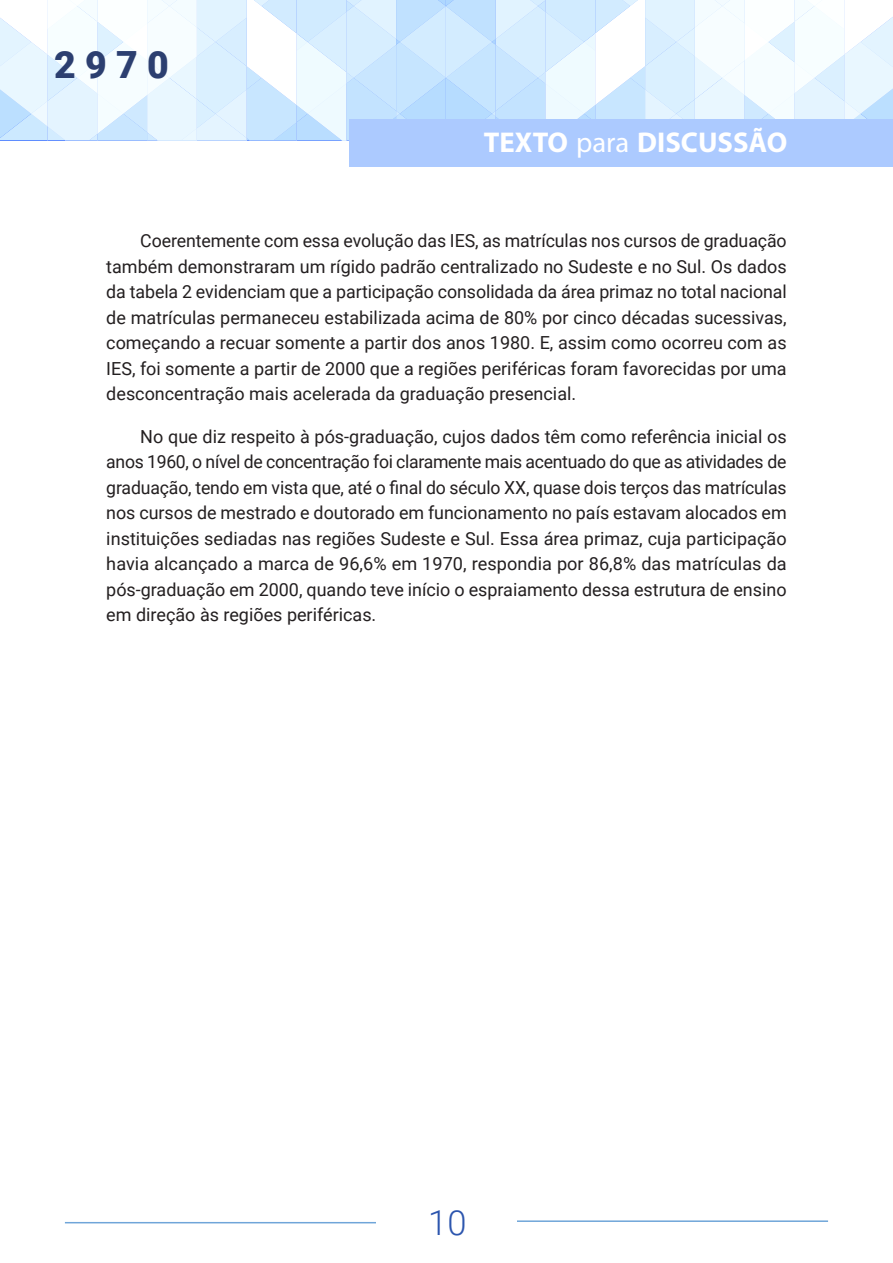
<style>
.page{position:relative;width:893px;height:1263px;background:#fff}
.page>*{position:absolute;margin:0;border:0;box-sizing:border-box;transform-origin:0 0}
.t1{font:900 37.5px "Roboto";color:#2c3f70}
.t2{font:300 34.5px "Roboto";color:#2c55ae}
.t3{font:700 28.65px "Myriad Pro";color:#fff}
.texto_corrido{font:18px/25.5px "Roboto";color:#231f20;text-align:justify}
.s1{font-weight:400}
</style>
<div class="page">
<svg style="left:0;top:0;width:893px;height:140px"></svg>
<div style="left:349px;top:119px;width:544px;height:48px;background:#accaff"></div>
<hr style="left:517px;top:1220px;width:311px;height:2px;background:#6fa5d9">
<hr style="left:65px;top:1222px;width:311px;height:1px;background:#6fa5d9">
<h1 class="t1" style="left:54px;top:38px;width:116px">2970</h1>
<h3 class="t3" style="left:484px;top:124px;width:305px">TEXTO <span class="s1">para</span> DISCUSSÃO</h3>
<p class="texto_corrido" style="left:106px;top:228px;width:682px;text-indent:34px">Coerentemente com essa evolução das IES, as matrículas nos cursos de graduação também demonstraram um rígido padrão centralizado no Sudeste e no Sul. Os dados da tabela 2 evidenciam que a participação consolidada da área primaz no total nacional de matrículas permaneceu estabilizada acima de 80% por cinco décadas sucessivas, começando a recuar somente a partir dos anos 1980. E, assim como ocorreu com as IES, foi somente a partir de 2000 que a regiões periféricas foram favorecidas por uma desconcentração mais acelerada da graduação presencial.</p>
<p class="texto_corrido" style="left:106px;top:423px;width:682px;text-indent:34px">No que diz respeito à pós-graduação, cujos dados têm como referência inicial os anos 1960, o nível de concentração foi claramente mais acentuado do que as atividades de graduação, tendo em vista que, até o final do século XX, quase dois terços das matrículas nos cursos de mestrado e doutorado em funcionamento no país estavam alocados em instituições sediadas nas regiões Sudeste e Sul. Essa área primaz, cuja participação havia alcançado a marca de 96,6% em 1970, respondia por 86,8% das matrículas da pós-graduação em 2000, quando teve início o espraiamento dessa estrutura de ensino em direção às regiões periféricas.</p>
<h2 class="t2" style="left:428px;top:1198px;width:40px">10</h2>
</div>
